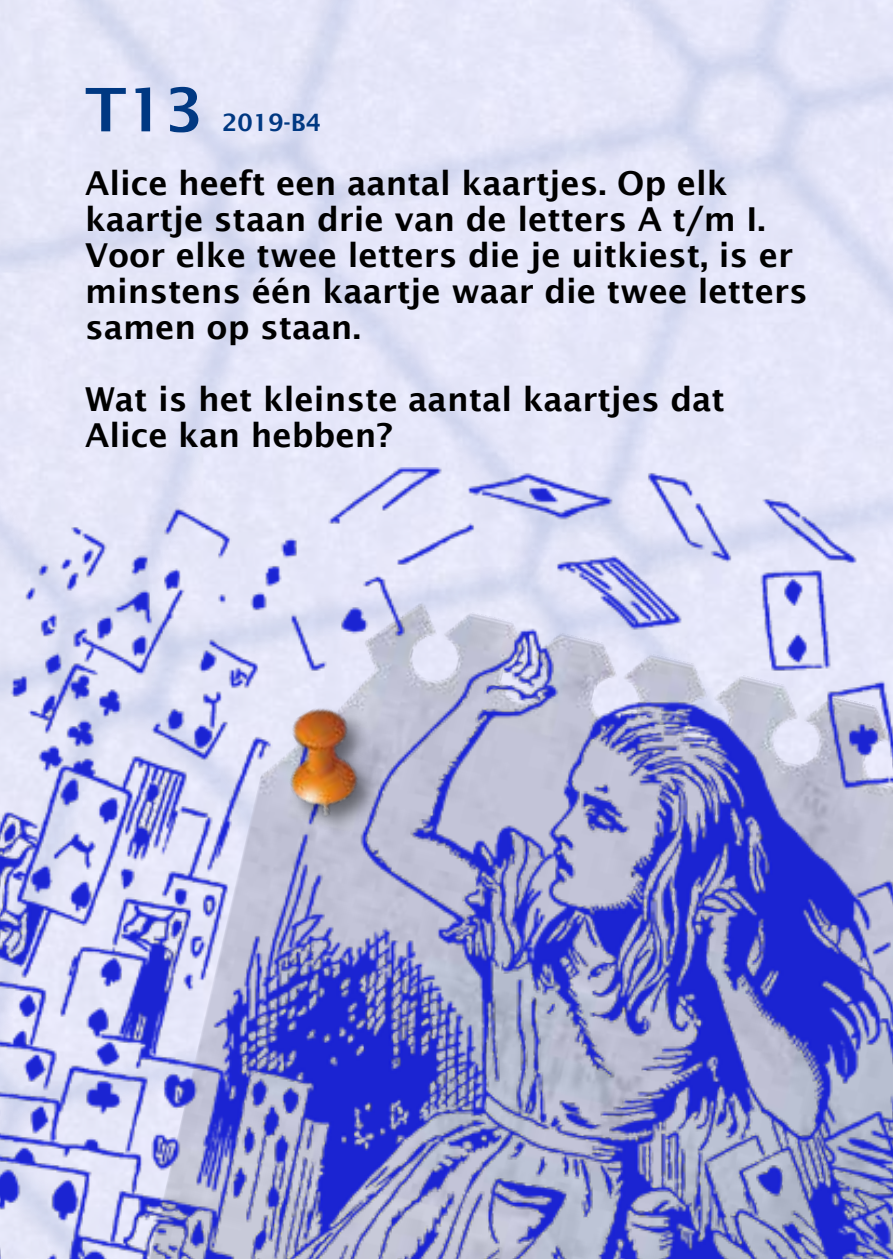
<style>
.page{position:relative;width:893px;height:1259px;background:#fff}
.page>*{position:absolute;margin:0;border:0;box-sizing:border-box;transform-origin:0 0}
.t1{font:600 60px "Lucida Sans";color:#003882}
.t2{font:600 33px/36px "Lucida Sans";color:#000}
.t3{font:600 24px "Lucida Sans";color:#003882}
</style>
<div class="page">
<img style="left:0;top:468px;width:893px;height:791px">
<img style="left:239px;top:677px;width:176px;height:177px">
<h1 class="t1" style="left:85px;top:76px;width:120px">T13</h1>
<p class="t3" style="left:222px;top:109px;width:101px">2019-B4</p>
<p class="t2" style="left:85px;top:165px;width:724px">Alice heeft een aantal kaartjes. Op elk kaartje staan drie van de letters A t/m I.<br>Voor elke twee letters die je uitkiest, is er minstens één kaartje waar die twee letters samen op staan.</p>
<p class="t2" style="left:85px;top:381px;width:641px">Wat is het kleinste aantal kaartjes dat<br>Alice kan hebben?</p>
</div>
